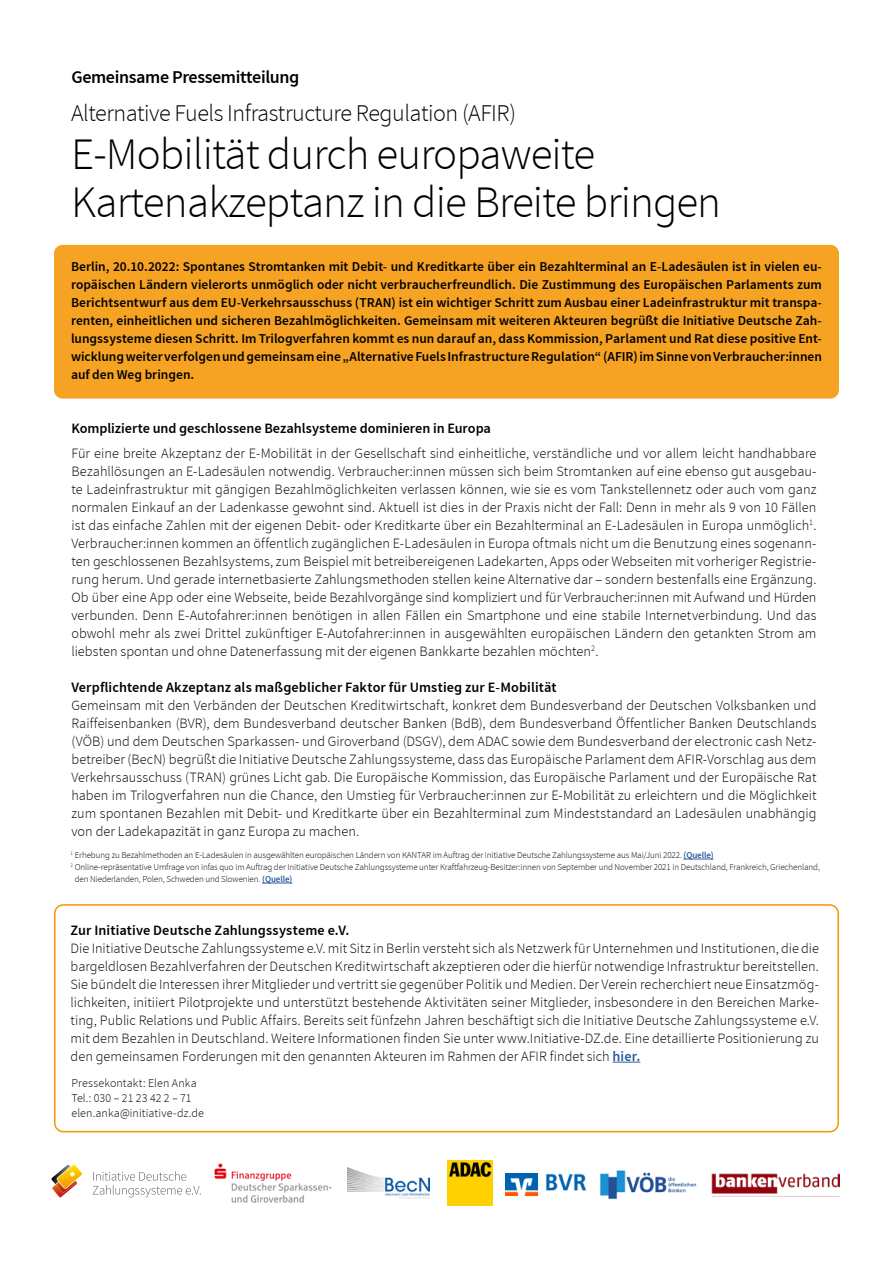
<style>
.page{position:relative;width:893px;height:1263px;background:#fff}
.page>*{position:absolute;margin:0;border:0;box-sizing:border-box;transform-origin:0 0}
.t1{font:300 45px/48px "Source Sans Pro";letter-spacing:-.02em;color:#000}
.t2{font:300 24px "Source Sans Pro";letter-spacing:-.02em;color:#000}
.t3{font:600 18px "Source Sans Pro";letter-spacing:-.02em;color:#000}
.t4{font:300 14.25px/18px "Source Sans Pro";letter-spacing:.005em;color:#000;text-align:justify}
.t5{font:600 14.25px "Source Sans Pro";letter-spacing:.005em;color:#000}
.t6{font:600 13.5px/18px "Source Sans Pro";color:#000;text-align:justify}
.t7{font:300 12px/15px "Source Sans Pro";letter-spacing:.01em;color:#000}
.t8{font:300 9px "Source Sans Pro";letter-spacing:-.01em;color:#000}
.s1{font-weight:600;color:#275b9b}
</style>
<div class="page">
<div style="left:54px;top:245px;width:785px;height:153px;background:#f6a324;border-radius:9px"></div>
<hr style="left:683px;top:859px;width:31px;height:1px;background:#275b9b">
<hr style="left:262px;top:883px;width:30px;height:1px;background:#275b9b">
<img style="left:214px;top:1163px;width:118px;height:40px">
<svg style="left:52px;top:1165px;width:30px;height:32px"></svg>
<svg style="left:93px;top:1171px;width:108px;height:26px"></svg>
<img style="left:600px;top:1170px;width:97px;height:29px">
<img style="left:712px;top:1173px;width:128px;height:21px">
<img style="left:448px;top:1161px;width:44px;height:44px">
<img style="left:505px;top:1173px;width:81px;height:22px">
<img style="left:347px;top:1167px;width:82px;height:32px">
<svg style="left:613px;top:1062px;width:27px;height:1px"></svg>
<div style="left:54px;top:904px;width:785px;height:228px;border:2px solid #f49800;border-radius:9px"></div>
<p class="t3" style="left:71px;top:67px;width:230px">Gemeinsame Pressemitteilung</p>
<h2 class="t2" style="left:71px;top:100px;width:447px">Alternative Fuels Infrastructure Regulation (AFIR)</h2>
<h1 class="t1" style="left:71px;top:131px;width:651px">E-Mobilität durch europaweite<br>Kartenakzeptanz in die Breite bringen</h1>
<p class="t6" style="left:71px;top:257px;width:752px">Berlin, 20.10.2022: Spontanes Stromtanken mit Debit- und Kreditkarte über ein Bezahlterminal an E-Ladesäulen ist in vielen eu&shy;ropäischen Ländern vielerorts unmöglich oder nicht verbraucherfreundlich. Die Zustimmung des Europäischen Parlaments zum Berichtsentwurf aus dem EU-Verkehrsausschuss (TRAN) ist ein wichtiger Schritt zum Ausbau einer Ladeinfrastruktur mit transpa&shy;renten, einheitlichen und sicheren Bezahlmöglichkeiten. Gemeinsam mit weiteren Akteuren begrüßt die Initiative Deutsche Zah&shy;lungssysteme diesen Schritt. Im Trilogverfahren kommt es nun darauf an, dass Kommission, Parlament und Rat diese positive Ent&shy;wicklung weiter verfolgen und gemeinsam eine „Alternative Fuels Infrastructure Regulation“ (AFIR) im Sinne von Verbraucher:innen auf den Weg bringen.</p>
<p class="t5" style="left:71px;top:420px;width:421px">Komplizierte und geschlossene Bezahlsysteme dominieren in Europa</p>
<p class="t4" style="left:71px;top:444px;width:746px">Für eine breite Akzeptanz der E-Mobilität in der Gesellschaft sind einheitliche, verständliche und vor allem leicht handhabbare Bezahllösungen an E-Ladesäulen notwendig. Verbraucher:innen müssen sich beim Stromtanken auf eine ebenso gut ausgebau&shy;te Ladeinfrastruktur mit gängigen Bezahlmöglichkeiten verlassen können, wie sie es vom Tankstellennetz oder auch vom ganz normalen Einkauf an der Ladenkasse gewohnt sind. Aktuell ist dies in der Praxis nicht der Fall: Denn in mehr als 9 von 10 Fällen ist das einfache Zahlen mit der eigenen Debit- oder Kreditkarte über ein Bezahlterminal an E-Ladesäulen in Europa unmöglich<sup>1</sup>.<br>Verbraucher:innen kommen an öffentlich zugänglichen E-Ladesäulen in Europa oftmals nicht um die Benutzung eines sogenann&shy;ten geschlossenen Bezahlsystems, zum Beispiel mit betreibereigenen Ladekarten, Apps oder Webseiten mit vorheriger Registrie&shy;rung herum. Und gerade internetbasierte Zahlungsmethoden stellen keine Alternative dar – sondern bestenfalls eine Ergänzung.<br>Ob über eine App oder eine Webseite, beide Bezahlvorgänge sind kompliziert und für Verbraucher:innen mit Aufwand und Hürden verbunden. Denn E-Autofahrer:innen benötigen in allen Fällen ein Smartphone und eine stabile Internetverbindung. Und das obwohl mehr als zwei Drittel zukünftiger E-Autofahrer:innen in ausgewählten europäischen Ländern den getankten Strom am liebsten spontan und ohne Datenerfassung mit der eigenen Bankkarte bezahlen möchten<sup>2</sup>.</p>
<p class="t5" style="left:71px;top:679px;width:487px">Verpflichtende Akzeptanz als maßgeblicher Faktor für Umstieg zur E-Mobilität</p>
<p class="t4" style="left:71px;top:696px;width:746px">Gemeinsam mit den Verbänden der Deutschen Kreditwirtschaft, konkret dem Bundesverband der Deutschen Volksbanken und Raiffeisenbanken (BVR), dem Bundesverband deutscher Banken (BdB), dem Bundesverband Öffentlicher Banken Deutschlands (VÖB) und dem Deutschen Sparkassen- und Giroverband (DSGV), dem ADAC sowie dem Bundesverband der electronic cash Netz&shy;betreiber (BecN) begrüßt die Initiative Deutsche Zahlungssysteme, dass das Europäische Parlament dem AFIR-Vorschlag aus dem Verkehrsausschuss (TRAN) grünes Licht gab. Die Europäische Kommission, das Europäische Parlament und der Europäische Rat haben im Trilogverfahren nun die Chance, den Umstieg für Verbraucher:innen zur E-Mobilität zu erleichtern und die Möglichkeit zum spontanen Bezahlen mit Debit- und Kreditkarte über ein Bezahlterminal zum Mindeststandard an Ladesäulen unabhängig von der Ladekapazität in ganz Europa zu machen.</p>
<p class="t8" style="left:71px;top:850px;width:645px"><sup>1</sup> Erhebung zu Bezahlmethoden an E-Ladesäulen in ausgewählten europäischen Ländern von KANTAR im Auftrag der Initiative Deutsche Zahlungssysteme aus Mai/Juni 2022. <span class="s1">(Quelle)</span></p>
<p class="t8" style="left:71px;top:862px;width:751px"><sup>2</sup> Online-repräsentative Umfrage von infas quo im Auftrag der Initiative Deutsche Zahlungssysteme unter Kraftfahrzeug-Besitzer:innen von September und November 2021 in Deutschland, Frankreich, Griechenland,</p>
<p class="t8" style="left:75px;top:874px;width:219px">den Niederlanden, Polen, Schweden und Slowenien. <span class="s1">(Quelle)</span></p>
<p class="t5" style="left:71px;top:922px;width:280px">Zur Initiative Deutsche Zahlungssysteme e.V.</p>
<p class="t4" style="left:71px;top:940px;width:750px">Die Initiative Deutsche Zahlungssysteme e.V. mit Sitz in Berlin versteht sich als Netzwerk für Unternehmen und Institutionen, die die bargeldlosen Bezahlverfahren der Deutschen Kreditwirtschaft akzeptieren oder die hierfür notwendige Infrastruktur bereitstellen.<br>Sie bündelt die Interessen ihrer Mitglieder und vertritt sie gegenüber Politik und Medien. Der Verein recherchiert neue Einsatzmög&shy;lichkeiten, initiiert Pilotprojekte und unterstützt bestehende Aktivitäten seiner Mitglieder, insbesondere in den Bereichen Marke&shy;ting, Public Relations und Public Affairs. Bereits seit fünfzehn Jahren beschäftigt sich die Initiative Deutsche Zahlungssysteme e.V. mit dem Bezahlen in Deutschland. Weitere Informationen finden Sie unter www.Initiative-DZ.de. Eine detaillierte Positionierung zu den gemeinsamen Forderungen mit den genannten Akteuren im Rahmen der AFIR findet sich <span class="s1">hier.</span></p>
<p class="t7" style="left:71px;top:1076px;width:134px">Pressekontakt: Elen Anka<br>Tel.: 030 – 21 23 42 2 – 71 elen.anka@initiative-dz.de</p>
</div>
